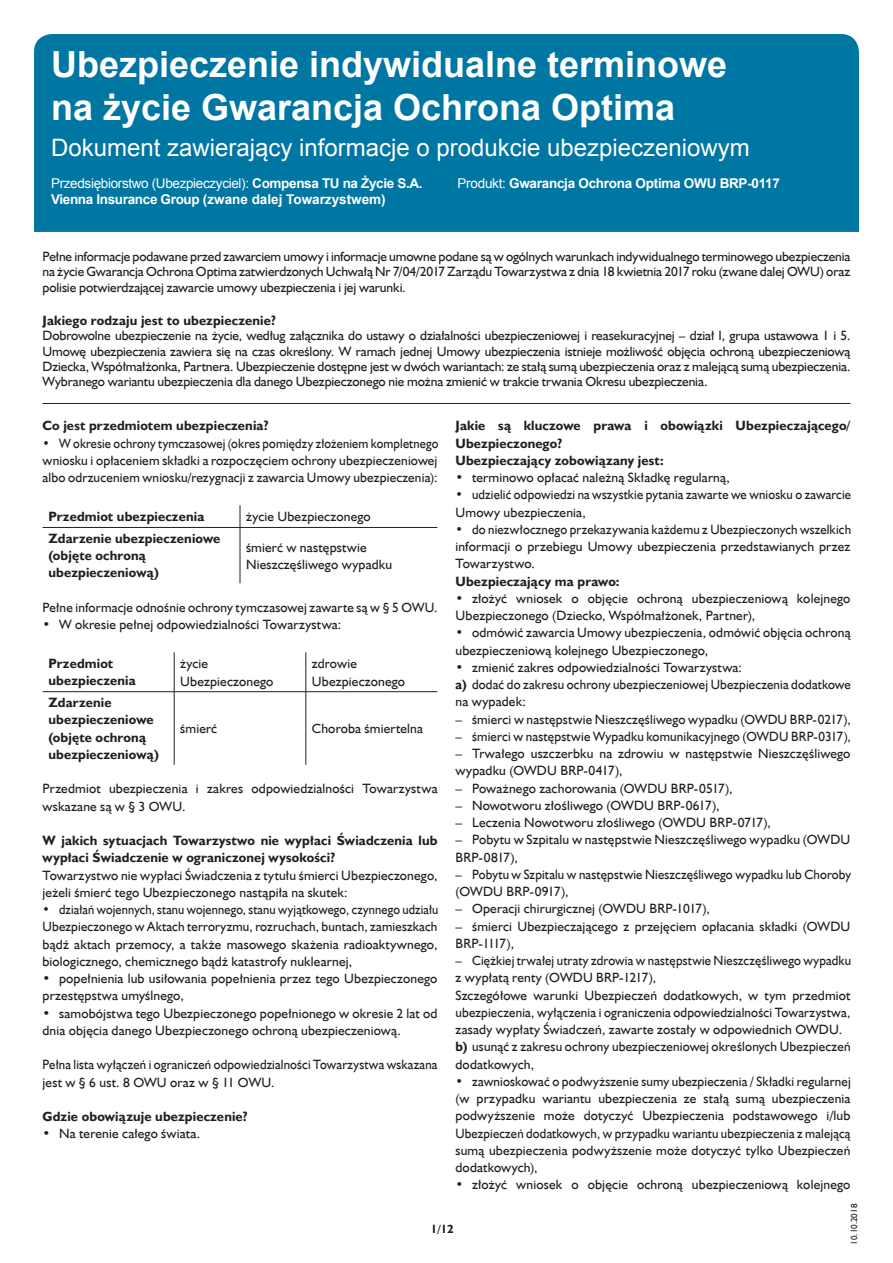
<style>
.page{position:relative;width:893px;height:1263px;background:#fff}
.page>*{position:absolute;margin:0;border:0;box-sizing:border-box;transform-origin:0 0}
.t1{font:700 36px/43.2px "Arial";color:#fff}
.t2{font:24px "Arial";color:#fff}
.t3{font:13.5px/17.2px "Humanst 521 EU";letter-spacing:.01em;color:#231f20}
.t4{font:13.5px/17.2px "Humanst 521 EU";letter-spacing:.01em;color:#231f20;scale:.95 1}
.t5{font:700 13.5px/17.2px "Humanst 521 EU";letter-spacing:.01em;color:#231f20}
.t6{font:13.5px/17.2px "Humanst 521 EU";letter-spacing:.01em;color:#231f20;text-align:justify;scale:.92 1}
.t7{font:13.5px/17.2px "Humanst 521 EU";letter-spacing:.01em;color:#231f20;text-align:justify;scale:.93 1}
.t8{font:700 13.5px "Arial";letter-spacing:-.02em;color:#fff}
.t9{font:13.5px/17.2px "Humanst 521 EU";letter-spacing:.01em;color:#231f20;scale:.94 1}
.t10{font:13.5px "Arial";letter-spacing:-.025em;color:#fff}
.t11{font:700 12px "Humanst 521 EU";color:#231f20}
.t12{font:9px "Humanst 521 EU";color:#231f20}
.s1{font-weight:700}
.s2{font-weight:400}
</style>
<div class="page">
<hr style="left:43px;top:403px;width:807px;height:1px;background:#231f20">
<div style="left:34px;top:34px;width:825px;height:198px;background:#0076a3"></div>
<svg style="left:240px;top:505px;width:1px;height:22px"></svg>
<hr style="left:43px;top:527px;width:197px;height:1px;background:#231f20">
<hr style="left:240px;top:527px;width:197px;height:1px;background:#231f20">
<hr style="left:240px;top:528px;width:1px;height:55px;background:#231f20">
<hr style="left:306px;top:652px;width:1px;height:39px;background:#231f20">
<hr style="left:306px;top:692px;width:1px;height:73px;background:#231f20">
<hr style="left:174px;top:652px;width:1px;height:39px;background:#231f20">
<hr style="left:43px;top:691px;width:131px;height:1px;background:#231f20">
<hr style="left:174px;top:691px;width:132px;height:1px;background:#231f20">
<hr style="left:174px;top:692px;width:1px;height:73px;background:#231f20">
<hr style="left:306px;top:691px;width:131px;height:1px;background:#231f20">
<h1 class="t1" style="left:51px;top:44px;width:678px">Ubezpieczenie indywidualne terminowe na życie Gwarancja Ochrona Optima</h1>
<h2 class="t2" style="left:51px;top:131px;width:700px">Dokument zawierający informacje o produkcie ubezpieczeniowym</h2>
<p class="t10" style="left:51px;top:174px;width:373px">Przedsiębiorstwo (Ubezpieczyciel): <span class="s1">Compensa TU na Życie S.A.</span></p>
<p class="t8" style="left:458px;top:174px;width:324px"><span class="s2">Produkt:</span> Gwarancja Ochrona Optima OWU BRP-0117</p>
<p class="t8" style="left:51px;top:191px;width:336px">Vienna Insurance Group (zwane dalej Towarzystwem)</p>
<p class="t3" style="left:43px;top:249px;width:809px;line-height:15.5px;text-align:justify">Pełne informacje podawane przed zawarciem umowy i informacje umowne podane są w ogólnych warunkach indywidualnego terminowego ubezpieczenia na życie Gwarancja Ochrona Optima zatwierdzonych Uchwałą Nr 7/04/2017 Zarządu Towarzystwa z dnia 18 kwietnia 2017 roku (zwane dalej OWU) oraz polisie potwierdzającej zawarcie umowy ubezpieczenia i jej warunki.</p>
<p class="t5" style="left:43px;top:312px;width:235px">Jakiego rodzaju jest to ubezpieczenie?</p>
<p class="t3" style="left:43px;top:328px;width:809px;line-height:15.5px;text-align:justify">Dobrowolne ubezpieczenie na życie, według załącznika do ustawy o działalności ubezpieczeniowej i reasekuracyjnej – dział I, grupa ustawowa 1 i 5.<br>Umowę ubezpieczenia zawiera się na czas określony. W ramach jednej Umowy ubezpieczenia istnieje możliwość objęcia ochroną ubezpieczeniową Dziecka, Współmałżonka, Partnera. Ubezpieczenie dostępne jest w dwóch wariantach: ze stałą sumą ubezpieczenia oraz z malejącą sumą ubezpieczenia.<br>Wybranego wariantu ubezpieczenia dla danego Ubezpieczonego nie można zmienić w trakcie trwania Okresu ubezpieczenia.</p>
<p class="t5" style="left:43px;top:417px;width:228px">Co jest przedmiotem ubezpieczenia?</p>
<p class="t7" style="left:43px;top:434px;width:427px">• W okresie ochrony tymczasowej (okres pomiędzy złożeniem kompletnego wniosku i opłaceniem składki a rozpoczęciem ochrony ubezpieczeniowej albo odrzuceniem wniosku/rezygnacji z zawarcia Umowy ubezpieczenia):</p>
<p class="t5" style="left:49px;top:508px;width:157px">Przedmiot ubezpieczenia</p>
<p class="t3" style="left:246px;top:508px;width:126px">życie Ubezpieczonego</p>
<p class="t5" style="left:49px;top:530px;width:173px">Zdarzenie ubezpieczeniowe (objęte ochroną ubezpieczeniową)</p>
<p class="t3" style="left:246px;top:539px;width:148px">śmierć w następstwie<br>Nieszczęśliwego wypadku</p>
<p class="t3" style="left:43px;top:598px;width:396px">Pełne informacje odnośnie ochrony tymczasowej zawarte są w § 5 OWU.</p>
<p class="t3" style="left:43px;top:616px;width:300px">• W okresie pełnej odpowiedzialności Towarzystwa:</p>
<p class="t5" style="left:49px;top:655px;width:89px">Przedmiot ubezpieczenia</p>
<p class="t3" style="left:180px;top:655px;width:95px">życie<br>Ubezpieczonego</p>
<p class="t3" style="left:312px;top:655px;width:95px">zdrowie<br>Ubezpieczonego</p>
<p class="t5" style="left:49px;top:694px;width:112px">Zdarzenie ubezpieczeniowe (objęte ochroną ubezpieczeniową)</p>
<p class="t3" style="left:180px;top:720px;width:39px">śmierć</p>
<p class="t3" style="left:312px;top:720px;width:113px">Choroba śmiertelna</p>
<p class="t3" style="left:43px;top:780px;width:396px">Przedmiot ubezpieczenia i zakres odpowiedzialności Towarzystwa wskazane są w § 3 OWU.</p>
<p class="t5" style="left:43px;top:832px;width:396px">W jakich sytuacjach Towarzystwo nie wypłaci Świadczenia lub wypłaci Świadczenie w ograniczonej wysokości?</p>
<p class="t3" style="left:43px;top:866px;width:396px">Towarzystwo nie wypłaci Świadczenia z tytułu śmierci Ubezpieczonego, jeżeli śmierć tego Ubezpieczonego nastąpiła na skutek:</p>
<p class="t6" style="left:43px;top:901px;width:432px">• działań wojennych, stanu wojennego, stanu wyjątkowego, czynnego udziału Ubezpieczonego w Aktach terroryzmu, rozruchach, buntach, zamieszkach bądź aktach przemocy, a także masowego skażenia radioaktywnego, biologicznego, chemicznego bądź katastrofy nuklearnej,</p>
<p class="t3" style="left:43px;top:970px;width:396px">• popełnienia lub usiłowania popełnienia przez tego Ubezpieczonego przestępstwa umyślnego,</p>
<p class="t3" style="left:43px;top:1004px;width:396px">• samobójstwa tego Ubezpieczonego popełnionego w okresie 2 lat od dnia objęcia danego Ubezpieczonego ochroną ubezpieczeniową.</p>
<p class="t4" style="left:43px;top:1056px;width:417px">Pełna lista wyłączeń i ograniczeń odpowiedzialności Towarzystwa wskazana jest w § 6 ust. 8 OWU oraz w § 11 OWU.</p>
<p class="t5" style="left:43px;top:1108px;width:207px">Gdzie obowiązuje ubezpieczenie?</p>
<p class="t3" style="left:43px;top:1125px;width:159px">• Na terenie całego świata.</p>
<p class="t5" style="left:455px;top:417px;width:396px">Jakie są kluczowe prawa i obowiązki Ubezpieczającego/<br>Ubezpieczonego?<br>Ubezpieczający zobowiązany jest:</p>
<p class="t3" style="left:455px;top:469px;width:276px">• terminowo opłacać należną Składkę regularną,</p>
<p class="t9" style="left:455px;top:486px;width:422px">• udzielić odpowiedzi na wszystkie pytania zawarte we wniosku o zawarcie<br>Umowy ubezpieczenia,</p>
<p class="t4" style="left:455px;top:521px;width:418px;text-align:justify">• do niezwłocznego przekazywania każdemu z Ubezpieczonych wszelkich informacji o przebiegu Umowy ubezpieczenia przedstawianych przez Towarzystwo.</p>
<p class="t5" style="left:455px;top:573px;width:166px">Ubezpieczający ma prawo:</p>
<p class="t3" style="left:455px;top:590px;width:396px">• złożyć wniosek o objęcie ochroną ubezpieczeniową kolejnego<br>Ubezpieczonego (Dziecko, Współmałżonek, Partner),</p>
<p class="t3" style="left:455px;top:624px;width:397px">• odmówić zawarcia Umowy ubezpieczenia, odmówić objęcia ochroną ubezpieczeniową kolejnego Ubezpieczonego,</p>
<p class="t3" style="left:455px;top:659px;width:397px">• zmienić zakres odpowiedzialności Towarzystwa:<br><span class="s1">a)</span> dodać do zakresu ochrony ubezpieczeniowej Ubezpieczenia dodatkowe na wypadek:</p>
<p class="t3" style="left:455px;top:710px;width:397px">– śmierci w następstwie Nieszczęśliwego wypadku (OWDU BRP-0217),</p>
<p class="t3" style="left:455px;top:728px;width:397px">– śmierci w następstwie Wypadku komunikacyjnego (OWDU BRP-0317),</p>
<p class="t3" style="left:455px;top:745px;width:396px">– Trwałego uszczerbku na zdrowiu w następstwie Nieszczęśliwego wypadku (OWDU BRP-0417),</p>
<p class="t3" style="left:455px;top:779px;width:279px">– Poważnego zachorowania (OWDU BRP-0517),</p>
<p class="t3" style="left:455px;top:797px;width:266px">– Nowotworu złośliwego (OWDU BRP-0617),</p>
<p class="t3" style="left:455px;top:814px;width:317px">– Leczenia Nowotworu złośliwego (OWDU BRP-0717),</p>
<p class="t3" style="left:455px;top:831px;width:396px">– Pobytu w Szpitalu w następstwie Nieszczęśliwego wypadku (OWDU<br>BRP-0817),</p>
<p class="t4" style="left:455px;top:866px;width:418px">– Pobytu w Szpitalu w następstwie Nieszczęśliwego wypadku lub Choroby (OWDU BRP-0917),</p>
<p class="t3" style="left:455px;top:900px;width:256px">– Operacji chirurgicznej (OWDU BRP-1017),</p>
<p class="t3" style="left:455px;top:917px;width:396px">– śmierci Ubezpieczającego z przejęciem opłacania składki (OWDU<br>BRP-1117),</p>
<p class="t4" style="left:455px;top:952px;width:418px">– Ciężkiej trwałej utraty zdrowia w następstwie Nieszczęśliwego wypadku z wypłatą renty (OWDU BRP-1217),<br>Szczegółowe warunki Ubezpieczeń dodatkowych, w tym przedmiot ubezpieczenia, wyłączenia i ograniczenia odpowiedzialności Towarzystwa, zasady wypłaty Świadczeń, zawarte zostały w odpowiednich OWDU. <span class="s1">b)</span> usunąć z zakresu ochrony ubezpieczeniowej określonych Ubezpieczeń dodatkowych,</p>
<p class="t3" style="left:455px;top:1073px;width:397px;text-align:justify">• zawnioskować o podwyższenie sumy ubezpieczenia / Składki regularnej (w przypadku wariantu ubezpieczenia ze stałą sumą ubezpieczenia podwyższenie może dotyczyć Ubezpieczenia podstawowego i/lub Ubezpieczeń dodatkowych, w przypadku wariantu ubezpieczenia z malejącą sumą ubezpieczenia podwyższenie może dotyczyć tylko Ubezpieczeń dodatkowych),</p>
<p class="t3" style="left:455px;top:1176px;width:396px">• złożyć wniosek o objęcie ochroną ubezpieczeniową kolejnego</p>
<p class="t11" style="left:431px;top:1221px;width:25px">1/12</p>
<p class="t12" style="left:849px;top:1245px;width:42px;rotate:-90deg">10.10.2018</p>
</div>
